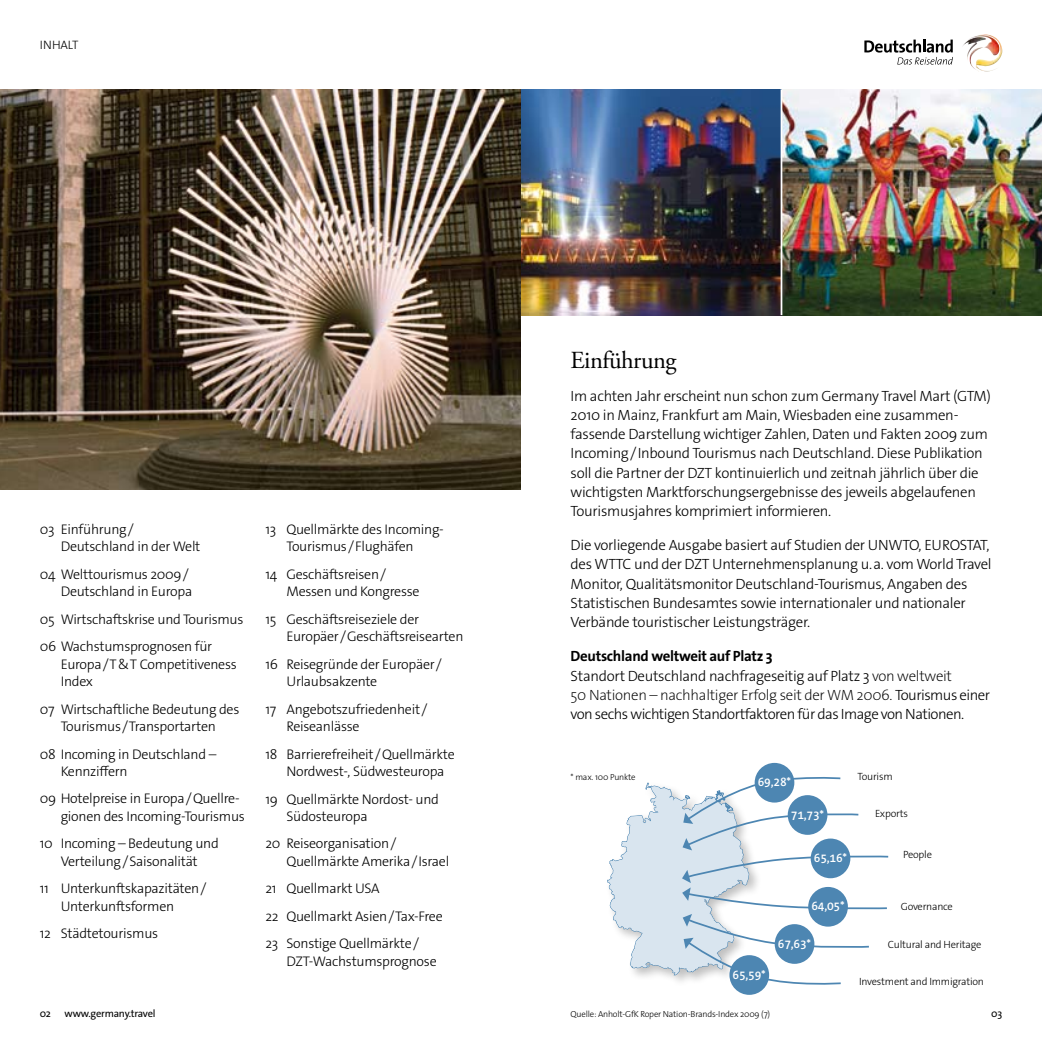
<style>
.page{position:relative;width:1042px;height:1042px;background:#fff}
.page>*{position:absolute;margin:0;border:0;box-sizing:border-box;transform-origin:0 0}
.t1{font:24.5px "Adobe Garamond Pro";letter-spacing:-.02em;color:#000}
.t2{font:14.88px/19.2px "The Sans LP3 Lig";letter-spacing:-.02em;color:#000}
.t3{font:14.88px "The Sans LP2 Ex Lig";letter-spacing:-.02em;color:#000}
.t4{font:14.88px "The Sans LP7 Bld";letter-spacing:-.02em;color:#000}
.t5{font:14px/17.5px "The Sans LP3 Lig";letter-spacing:-.02em;color:#000}
.t6{font:12.25px "The Sans LP6 Se Bld";letter-spacing:-.02em;color:#fff}
.t7{font:12.25px "The Sans LP3 Lig";letter-spacing:.005em;color:#000}
.t8{font:10.5px "The Sans LP3 Lig";letter-spacing:-.02em;color:#000}
.t9{font:10.5px "The Sans LP5 Plain";letter-spacing:-.02em;color:#000}
.t10{font:8.75px "The Sans LP3 Lig";letter-spacing:-.02em;color:#000}
.s1{font-family:"The Sans LP2 Ex Lig"}
.s2{font-family:"The Sans LP3 Lig"}
</style>
<div class="page">
<svg style="left:607px;top:773px;width:282px;height:214px"></svg>
<img style="left:782px;top:89px;width:260px;height:226px">
<img style="left:521px;top:89px;width:259px;height:226px">
<img style="left:0;top:89px;width:521px;height:400px">
<img style="left:963px;top:34px;width:39px;height:38px">
<svg style="left:864px;top:40px;width:89px;height:25px"></svg>
<div style="left:754px;top:763px;width:40px;height:39px;background:#4d86b2;border-radius:50%"></div>
<div style="left:788px;top:795px;width:39px;height:40px;background:#4d86b2;border-radius:50%"></div>
<div style="left:810px;top:838px;width:40px;height:40px;background:#4d86b2;border-radius:50%"></div>
<div style="left:808px;top:887px;width:40px;height:39px;background:#4d86b2;border-radius:50%"></div>
<div style="left:775px;top:924px;width:39px;height:40px;background:#4d86b2;border-radius:50%"></div>
<div style="left:729px;top:955px;width:40px;height:40px;background:#4d86b2;border-radius:50%"></div>
<p class="t7" style="left:40px;top:37px;width:38px">Inhalt</p>
<p class="t5" style="left:61px;top:520px;width:141px;text-indent:-21px">03 Einführung/<br>Deutschland in der Welt</p>
<p class="t5" style="left:40px;top:565px;width:154px;text-align:right">04 Welttourismus 2009/<br>Deutschland in Europa</p>
<p class="t5" style="left:40px;top:605px;width:205px;line-height:27.5px">05 Wirtschaftskrise und Tourismus<br>06 Wachstumsprognosen für</p>
<p class="t5" style="left:61px;top:655px;width:178px">Europa/T&amp;T Competitiveness<br>Index</p>
<p class="t5" style="left:40px;top:700px;width:201px;text-align:center">07 Wirtschaftliche Bedeutung des<br>Tourismus/Transportarten</p>
<p class="t5" style="left:61px;top:745px;width:157px;text-indent:-21px">08 Incoming in Deutschland –<br>Kennziffern</p>
<p class="t5" style="left:61px;top:790px;width:186px;text-indent:-21px">09 Hotelpreise in Europa/Quellre&shy;gionen des Incoming-Tourismus</p>
<p class="t5" style="left:40px;top:835px;width:181px;text-align:center">10 Incoming – Bedeutung und<br>Verteilung/Saisonalität</p>
<p class="t5" style="left:61px;top:880px;width:147px;text-indent:-21px">11 Unterkunftskapazitäten/<br>Unterkunftsformen</p>
<p class="t5" style="left:40px;top:925px;width:120px">12 Städtetourismus</p>
<p class="t9" style="left:40px;top:1007px;width:13px">02</p>
<p class="t9" style="left:64px;top:1007px;width:93px">www.germany.travel</p>
<p class="t5" style="left:265px;top:520px;width:178px;text-align:center">13 Quellmärkte des Incoming-<br>Tourismus/Flughäfen</p>
<p class="t5" style="left:286px;top:565px;width:135px;text-indent:-21px">14 Geschäftsreisen/<br>Messen und Kongresse</p>
<p class="t5" style="left:286px;top:610px;width:178px;text-indent:-21px">15 Geschäftsreiseziele der<br>Europäer/Geschäftsreisearten</p>
<p class="t5" style="left:286px;top:655px;width:157px;text-indent:-21px">16 Reisegründe der Europäer/<br>Urlaubsakzente</p>
<p class="t5" style="left:286px;top:700px;width:142px;text-indent:-21px">17 Angebotszufriedenheit/<br>Reiseanlässe</p>
<p class="t5" style="left:286px;top:745px;width:170px;text-indent:-21px">18 Barrierefreiheit/Quellmärkte<br>N ordwest-, Südwesteuropa</p>
<p class="t5" style="left:286px;top:790px;width:154px;text-indent:-21px">19 Quellmärkte Nordost- und<br>Südosteuropa</p>
<p class="t5" style="left:286px;top:835px;width:164px;text-indent:-21px">20 Reiseorganisation/<br>Quellmärkte Amerika/Israel</p>
<p class="t5" style="left:265px;top:875px;width:179px;line-height:27.5px">21 Quellmarkt USA<br>22 Quellmarkt Asien/Tax-Free<br>23 Sonstige Quellmärkte/</p>
<p class="t5" style="left:286px;top:952px;width:152px">DZT-Wachstumsprognose</p>
<h1 class="t1" style="left:570px;top:345px;width:107px">Einführung</h1>
<p class="t2" style="left:570px;top:386px;width:422px">Im achten Jahr erscheint nun schon zum Germany Travel Mart (GTM)<br>2010 in Mainz, Frankfurt am Main, Wiesbaden eine zusammen&shy;fassende Darstellung wichtiger Zahlen, Daten und Fakten 2009 zum Incoming/Inbound Tourismus nach Deutschland. Diese Publikation soll die Partner der DZT kontinuierlich und zeitnah jährlich über die wichtigsten Marktforschungsergebnisse des jeweils abgelaufenen Tourismusjahres komprimiert informieren.</p>
<p class="t2" style="left:570px;top:536px;width:422px">Die vorliegende Ausgabe basiert auf Studien der UNWTO, EUROSTAT, des WTTC und der DZT Unternehmensplanung u.a. vom World Travel Monitor, Qualitätsmonitor Deutschland-Tourismus, Angaben des Statistischen Bundesamtes sowie internationaler und nationaler Verbände touristischer Leistungsträger.</p>
<p class="t4" style="left:570px;top:647px;width:204px">Deutschland weltweit auf Platz 3</p>
<p class="t2" style="left:570px;top:666px;width:383px">Standort Deutschland nachfrageseitig auf Platz 3 <span class="s1">von weltweit</span></p>
<p class="t3" style="left:570px;top:685px;width:421px">50 Nationen – nachhaltiger Erfolg seit der WM 2006. <span class="s2">Tourismus einer</span></p>
<p class="t2" style="left:570px;top:704px;width:395px">von sechs wichtigen Standortfaktoren für das Image von Nationen.</p>
<p class="t10" style="left:570px;top:771px;width:66px">* max. 100 Punkte</p>
<p class="t6" style="left:758px;top:774px;width:35px">69,28*</p>
<p class="t6" style="left:791px;top:806px;width:35px">71,73*</p>
<p class="t6" style="left:814px;top:850px;width:35px">65,16*</p>
<p class="t6" style="left:811px;top:898px;width:35px">64,05*</p>
<p class="t6" style="left:778px;top:935px;width:35px">67,63*</p>
<p class="t6" style="left:732px;top:966px;width:35px">65,59*</p>
<p class="t10" style="left:570px;top:1008px;width:201px">Quelle: Anholt-GfK Roper Nation-Brands-Index 2009 (7)</p>
<p class="t8" style="left:857px;top:769px;width:37px">Tourism</p>
<p class="t8" style="left:875px;top:806px;width:34px">Exports</p>
<p class="t8" style="left:903px;top:848px;width:30px">People</p>
<p class="t8" style="left:900px;top:899px;width:54px">Governance</p>
<p class="t8" style="left:888px;top:938px;width:95px">Cultural and Heritage</p>
<p class="t8" style="left:859px;top:974px;width:127px">Investment and Immigration</p>
<p class="t9" style="left:991px;top:1007px;width:13px">03</p>
</div>
